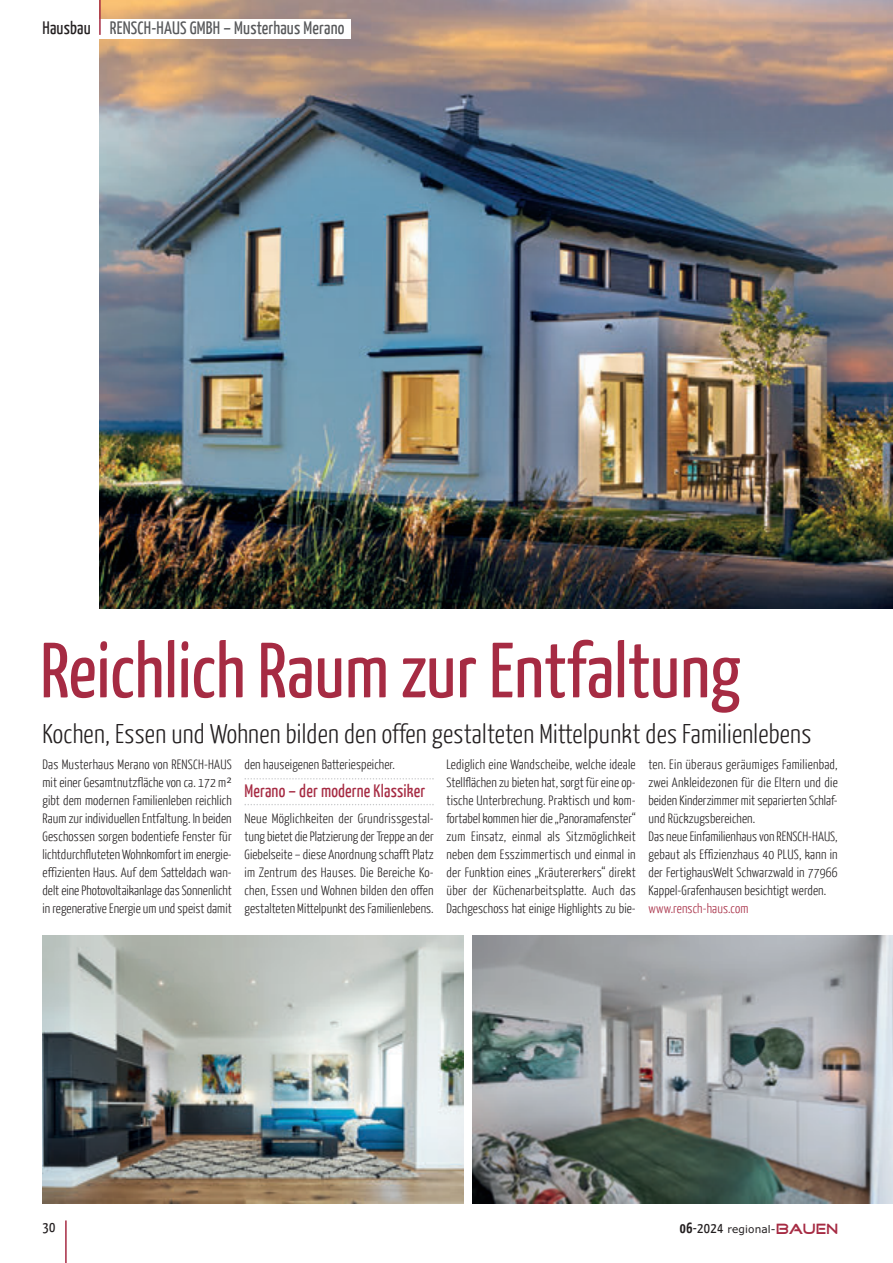
<style>
.page{position:relative;width:893px;height:1263px;background:#fff}
.page>*{position:absolute;margin:0;border:0;box-sizing:border-box;transform-origin:0 0}
.t1{font:78px "Yanone Kaffeesatz";color:#a62b43}
.t2{font:300 27px "Yanone Kaffeesatz";letter-spacing:.01em;color:#231f20}
.t3{font:18px "Yanone Kaffeesatz";letter-spacing:.01em;color:#57585a}
.t4{font:18px "Yanone Kaffeesatz";letter-spacing:.01em;color:#a62b43}
.t5{font:15px "Yanone Kaffeesatz";color:#231f20}
.t6{font:300 13.5px/18px "Yanone Kaffeesatz";letter-spacing:.005em;color:#231f20;text-align:justify}
.t7{font:300 13.5px "Yanone Kaffeesatz";letter-spacing:.01em;color:#a62b43}
.t8{font:10.5px "XBOX360";letter-spacing:.01em;color:#231f20}
.s1{color:#231f20}
.s2{font-family:"Yanone Kaffeesatz";font-weight:700;font-size:15px}
.s3{font-family:"Yanone Kaffeesatz";font-size:15px}
.s4{font-family:"Good Times";font-size:15px;color:#a62b43}
</style>
<div class="page">
<img style="left:43px;top:935px;width:420px;height:268px">
<img style="left:472px;top:935px;width:421px;height:268px">
<img style="left:99px;top:0;width:794px;height:608px">
<svg style="left:244px;top:778px;width:190px;height:1px"></svg>
<svg style="left:244px;top:804px;width:190px;height:1px"></svg>
<svg style="left:892px;top:19px;width:1px;height:19px"></svg>
<hr style="left:65px;top:1220px;width:2px;height:43px;background:#a62b43">
<div style="left:0;top:19px;width:351px;height:19px;background:#fff"></div>
<hr style="left:99px;top:0;width:2px;height:35px;background:#a62b43">
<p class="t3" style="left:43px;top:17px;width:303px"><span class="s1">Hausbau</span> RENSCH-HAUS GMBH – Musterhaus Merano</p>
<p class="t1" style="left:40px;top:623px;width:702px">Reichlich Raum zur Entfaltung</p>
<p class="t2" style="left:43px;top:717px;width:770px">Kochen, Essen und Wohnen bilden den offen gestalteten Mittelpunkt des Familienlebens</p>
<p class="t6" style="left:43px;top:755px;width:191px">Das Musterhaus Merano von RENSCH-HAUS mit einer Gesamtnutzfläche von ca. 172 m² gibt dem modernen Familienleben reichlich Raum zur individuellen Entfaltung. In beiden Geschossen sorgen bodentiefe Fenster für lichtdurchfluteten Wohnkomfort im energie&shy;effizienten Haus. Auf dem Satteldach wan&shy;delt eine Photovoltaikanlage das Sonnenlicht in regenerative Energie um und speist damit</p>
<p class="t6" style="left:244px;top:755px;width:152px">den hauseigenen Batteriespeicher.</p>
<p class="t6" style="left:446px;top:755px;width:191px">Lediglich eine Wandscheibe, welche ideale Stellflächen zu bieten hat, sorgt für eine op&shy;tische Unterbrechung. Praktisch und kom&shy;fortabel kommen hier die „Panoramafenster“ zum Einsatz, einmal als Sitzmöglichkeit neben dem Esszimmertisch und einmal in der Funktion eines „Kräutererkers“ direkt über der Küchenarbeitsplatte. Auch das Dachgeschoss hat einige Highlights zu bie-</p>
<p class="t6" style="left:648px;top:755px;width:191px">ten. Ein überaus geräumiges Familienbad, zwei Ankleidezonen für die Eltern und die beiden Kinderzimmer mit separierten Schlaf&shy;und Rückzugsbereichen.</p>
<p class="t4" style="left:244px;top:780px;width:182px">Merano – der moderne Klassiker</p>
<p class="t6" style="left:244px;top:809px;width:191px">Neue Möglichkeiten der Grundrissgestal&shy;tung bietet die Platzierung der Treppe an der Giebelseite – diese Anordnung schafft Platz im Zentrum des Hauses. Die Bereiche Ko&shy;chen, Essen und Wohnen bilden den offen gestalteten Mittelpunkt des Familienlebens.</p>
<p class="t6" style="left:648px;top:827px;width:191px">Das neue Einfamilienhaus von RENSCH-HAUS, gebaut als Effizienzhaus 40 PLUS, kann in der FertighausWelt Schwarzwald in 77966<br>Kappel-Grafenhausen besichtigt werden.</p>
<p class="t7" style="left:648px;top:900px;width:101px">www.rensch-haus.com</p>
<p class="t5" style="left:43px;top:1217px;width:14px">30</p>
<p class="t8" style="left:680px;top:1225px;width:160px"><span class="s2">06</span><span class="s3">-2024</span> regional-<span class="s4">BAUEN</span></p>
</div>
